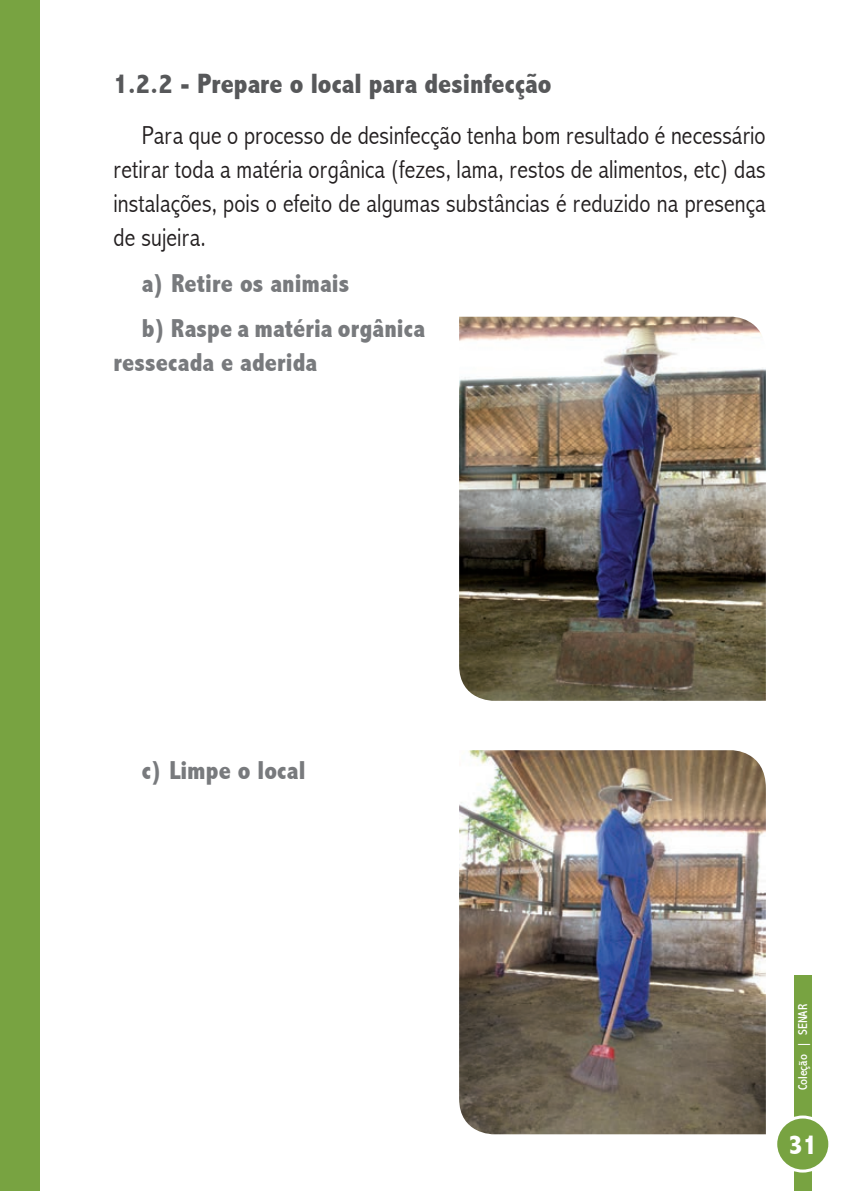
<style>
.page{position:relative;width:853px;height:1191px;background:#fff}
.page>*{position:absolute;margin:0;border:0;box-sizing:border-box;transform-origin:0 0}
.t1{font:800 condensed 28px "Abadi";color:#57585a}
.t2{font:800 condensed 28px "Abadi";color:#fff}
.t3{font:300 condensed 26px/34px "Abadi";letter-spacing:.005em;color:#231f20;text-align:justify}
.t4{font:800 condensed 26px/45.4px "Abadi";letter-spacing:.005em;color:#787a7d}
.t5{font:condensed 13px "Abadi";color:#fff}
</style>
<div class="page">
<div style="left:794px;top:975px;width:17px;height:216px;background:#78a341"></div>
<div style="left:775px;top:1117px;width:54px;height:54px;background:#78a341;border-radius:50%"></div>
<div style="left:774px;top:1115px;width:57px;height:57px;border:3px solid #fff;border-radius:50%"></div>
<div style="left:0;top:0;width:40px;height:1191px;background:#78a341"></div>
<img style="left:459px;top:317px;width:306px;height:384px">
<img style="left:459px;top:750px;width:306px;height:384px">
<p class="t1" style="left:113px;top:68px;width:439px">1.2.2 - Prepare o local para desinfecção</p>
<p class="t3" style="left:113px;top:118px;width:653px;text-indent:28px">Para que o processo de desinfecção tenha bom resultado é necessário retirar toda a matéria orgânica (fezes, lama, restos de alimentos, etc) das instalações, pois o efeito de algumas substâncias é reduzido na presença de sujeira.</p>
<p class="t4" style="left:142px;top:260px;width:285px">a) Retire os animais<br>b) Raspe a matéria orgânica</p>
<p class="t4" style="left:113px;top:339px;width:205px">ressecada e aderida</p>
<p class="t4" style="left:142px;top:747px;width:165px">c) Limpe o local</p>
<p class="t5" style="left:795px;top:1090px;width:88px;rotate:-90deg">Coleção | SENAR</p>
<p class="t2" style="left:788px;top:1128px;width:30px">31</p>
</div>
